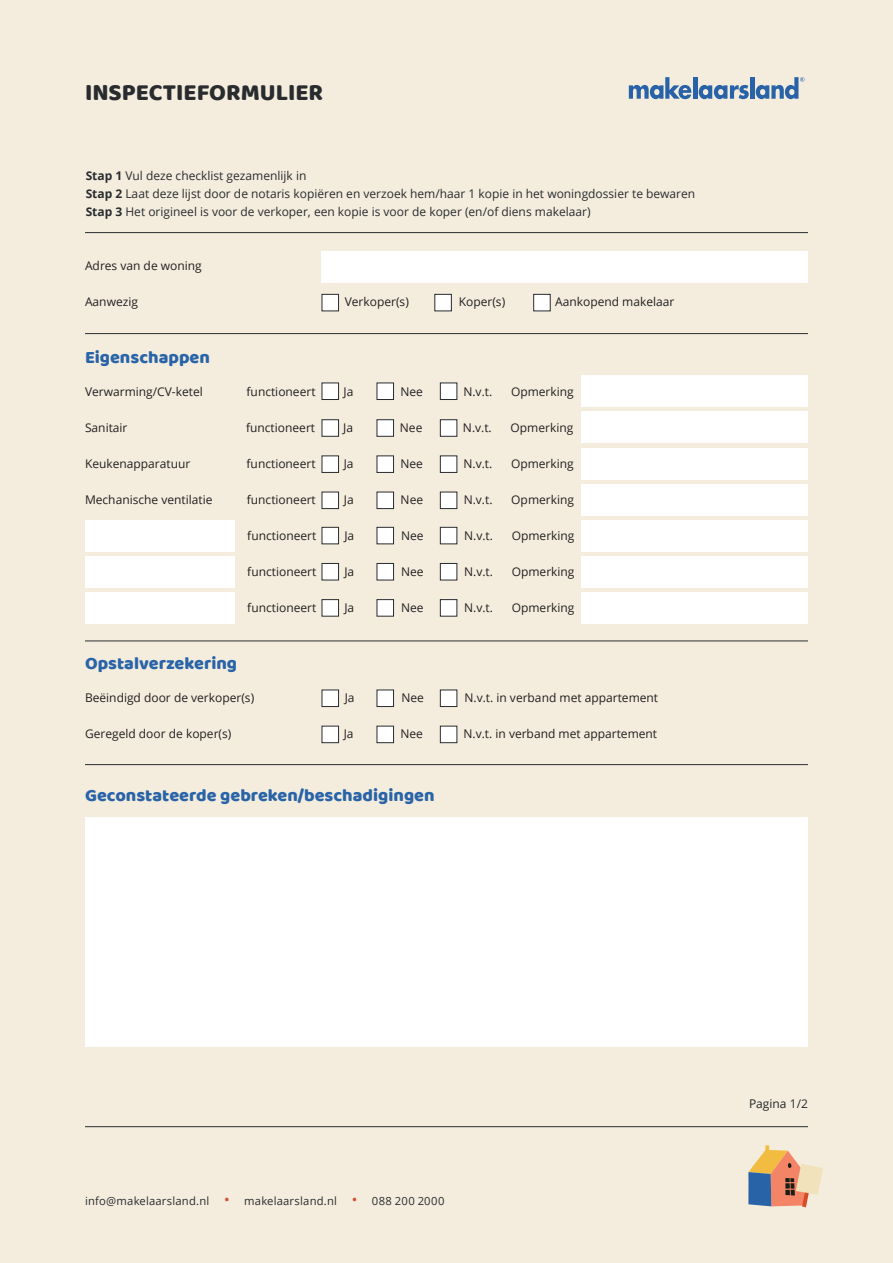
<style>
.page{position:relative;width:893px;height:1263px;background:#f4edde}
.page>*{position:absolute;margin:0;border:0;box-sizing:border-box;transform-origin:0 0}
.t1{font:24px "Baloo";color:#292c2f}
.t2{font:18px "Baloo";color:#2964a8}
.t3{font:12px "Open Sans";color:#231f20}
.t4{font:12px/18px "Open Sans";color:#292c2f}
.t5{font:12px "Open Sans";color:#222727}
.t6{font:11.25px "Open Sans";letter-spacing:.015em;color:#292c2f}
.t7{font:11.25px "Open Sans";letter-spacing:.035em;color:#292c2f}
.s1{font-weight:700}
.s2{font-size:15px;color:#d64b27}
.s3{color:#292c2f}
</style>
<div class="page">
<svg style="left:748px;top:1145px;width:75px;height:62px"></svg>
<hr style="left:85px;top:1126px;width:723px;height:1px;background:#292d2f">
<svg style="left:629px;top:77px;width:62px;height:22px"></svg>
<hr style="left:693px;top:77px;width:4px;height:22px;background:#2863a7">
<svg style="left:699px;top:85px;width:50px;height:14px"></svg>
<hr style="left:750px;top:77px;width:4px;height:22px;background:#2863a7">
<svg style="left:756px;top:77px;width:48px;height:22px"></svg>
<hr style="left:85px;top:232px;width:723px;height:1px;background:#292d2f">
<div style="left:322px;top:251px;width:486px;height:32px;background:#fff"></div>
<div style="left:581px;top:375px;width:227px;height:31px;background:#fff"></div>
<div style="left:581px;top:411px;width:227px;height:32px;background:#fff"></div>
<div style="left:581px;top:520px;width:227px;height:32px;background:#fff"></div>
<div style="left:85px;top:520px;width:150px;height:32px;background:#fff"></div>
<div style="left:581px;top:448px;width:227px;height:31px;background:#fff"></div>
<div style="left:581px;top:556px;width:227px;height:32px;background:#fff"></div>
<div style="left:85px;top:556px;width:150px;height:32px;background:#fff"></div>
<div style="left:581px;top:484px;width:227px;height:32px;background:#fff"></div>
<div style="left:581px;top:592px;width:227px;height:32px;background:#fff"></div>
<div style="left:85px;top:592px;width:150px;height:32px;background:#fff"></div>
<div style="left:85px;top:817px;width:723px;height:230px;background:#fff"></div>
<hr style="left:85px;top:641px;width:723px;height:1px;background:#292d2f">
<hr style="left:85px;top:764px;width:723px;height:1px;background:#292d2f">
<hr style="left:85px;top:333px;width:723px;height:1px;background:#292d2f">
<div style="left:322px;top:294px;width:17px;height:17px;background:#fff;border:1px solid #292c2f"></div>
<div style="left:322px;top:383px;width:17px;height:17px;background:#fff;border:1px solid #292c2f"></div>
<div style="left:322px;top:419px;width:17px;height:17px;background:#fff;border:1px solid #292c2f"></div>
<div style="left:322px;top:527px;width:17px;height:17px;background:#fff;border:1px solid #292c2f"></div>
<div style="left:322px;top:456px;width:17px;height:17px;background:#fff;border:1px solid #292c2f"></div>
<div style="left:322px;top:563px;width:17px;height:17px;background:#fff;border:1px solid #292c2f"></div>
<div style="left:322px;top:690px;width:17px;height:17px;background:#fff;border:1px solid #292c2f"></div>
<div style="left:322px;top:492px;width:17px;height:17px;background:#fff;border:1px solid #292c2f"></div>
<div style="left:322px;top:599px;width:17px;height:17px;background:#fff;border:1px solid #292c2f"></div>
<div style="left:322px;top:726px;width:17px;height:17px;background:#fff;border:1px solid #292c2f"></div>
<div style="left:377px;top:383px;width:17px;height:17px;background:#fff;border:1px solid #292c2f"></div>
<div style="left:377px;top:419px;width:17px;height:17px;background:#fff;border:1px solid #292c2f"></div>
<div style="left:377px;top:527px;width:17px;height:17px;background:#fff;border:1px solid #292c2f"></div>
<div style="left:377px;top:456px;width:17px;height:17px;background:#fff;border:1px solid #292c2f"></div>
<div style="left:377px;top:563px;width:17px;height:17px;background:#fff;border:1px solid #292c2f"></div>
<div style="left:377px;top:690px;width:17px;height:17px;background:#fff;border:1px solid #292c2f"></div>
<div style="left:377px;top:492px;width:17px;height:17px;background:#fff;border:1px solid #292c2f"></div>
<div style="left:377px;top:599px;width:17px;height:17px;background:#fff;border:1px solid #292c2f"></div>
<div style="left:377px;top:726px;width:17px;height:17px;background:#fff;border:1px solid #292c2f"></div>
<div style="left:440px;top:383px;width:17px;height:17px;background:#fff;border:1px solid #292c2f"></div>
<div style="left:440px;top:419px;width:17px;height:17px;background:#fff;border:1px solid #292c2f"></div>
<div style="left:440px;top:527px;width:17px;height:17px;background:#fff;border:1px solid #292c2f"></div>
<div style="left:440px;top:456px;width:17px;height:17px;background:#fff;border:1px solid #292c2f"></div>
<div style="left:440px;top:563px;width:17px;height:17px;background:#fff;border:1px solid #292c2f"></div>
<div style="left:440px;top:690px;width:17px;height:17px;background:#fff;border:1px solid #292c2f"></div>
<div style="left:440px;top:492px;width:17px;height:17px;background:#fff;border:1px solid #292c2f"></div>
<div style="left:440px;top:599px;width:17px;height:17px;background:#fff;border:1px solid #292c2f"></div>
<div style="left:440px;top:726px;width:17px;height:17px;background:#fff;border:1px solid #292c2f"></div>
<div style="left:435px;top:294px;width:17px;height:17px;background:#fff;border:1px solid #292c2f"></div>
<div style="left:533px;top:294px;width:17px;height:17px;background:#fff;border:1px solid #292c2f"></div>
<h1 class="t1" style="left:85px;top:77px;width:240px">INSPECTIEFORMULIER</h1>
<p class="t4" style="left:86px;top:166px;width:611px"><span class="s1">Stap 1</span> Vul deze checklist gezamenlijk in<br><span class="s1">Stap 2</span> Laat deze lijst door de notaris kopiëren en verzoek hem/haar 1 kopie in het woningdossier te bewaren<br><span class="s1">Stap 3</span> Het origineel is voor de verkoper, een kopie is voor de koper (en/of diens makelaar)</p>
<p class="t3" style="left:85px;top:257px;width:118px">Adres van de woning</p>
<p class="t3" style="left:85px;top:293px;width:54px">Aanwezig</p>
<p class="t3" style="left:345px;top:293px;width:66px">Verkoper(s)</p>
<p class="t3" style="left:459px;top:293px;width:48px">Koper(s)</p>
<p class="t3" style="left:555px;top:293px;width:121px">Aankopend makelaar</p>
<h2 class="t2" style="left:85px;top:346px;width:126px">Eigenschappen</h2>
<p class="t3" style="left:85px;top:383px;width:119px">Verwarming/CV-ketel</p>
<p class="t3" style="left:247px;top:383px;width:70px">functioneert</p>
<p class="t3" style="left:344px;top:383px;width:11px">Ja</p>
<p class="t3" style="left:400px;top:383px;width:24px">Nee</p>
<p class="t3" style="left:463px;top:383px;width:30px">N.v.t.</p>
<p class="t3" style="left:511px;top:383px;width:64px">Opmerking</p>
<p class="t3" style="left:85px;top:419px;width:44px">Sanitair</p>
<p class="t3" style="left:246px;top:419px;width:71px">functioneert</p>
<p class="t3" style="left:343px;top:419px;width:11px">Ja</p>
<p class="t3" style="left:400px;top:419px;width:24px">Nee</p>
<p class="t3" style="left:463px;top:419px;width:30px">N.v.t.</p>
<p class="t3" style="left:511px;top:419px;width:64px">Opmerking</p>
<p class="t3" style="left:85px;top:455px;width:107px">Keukenapparatuur</p>
<p class="t3" style="left:247px;top:455px;width:71px">functioneert</p>
<p class="t3" style="left:344px;top:455px;width:11px">Ja</p>
<p class="t3" style="left:400px;top:455px;width:24px">Nee</p>
<p class="t3" style="left:463px;top:455px;width:30px">N.v.t.</p>
<p class="t3" style="left:511px;top:455px;width:64px">Opmerking</p>
<p class="t3" style="left:85px;top:491px;width:129px">Mechanische ventilatie</p>
<p class="t3" style="left:247px;top:491px;width:71px">functioneert</p>
<p class="t3" style="left:344px;top:491px;width:11px">Ja</p>
<p class="t3" style="left:401px;top:491px;width:24px">Nee</p>
<p class="t3" style="left:464px;top:491px;width:30px">N.v.t.</p>
<p class="t3" style="left:511px;top:491px;width:64px">Opmerking</p>
<p class="t3" style="left:247px;top:527px;width:71px">functioneert</p>
<p class="t3" style="left:344px;top:527px;width:11px">Ja</p>
<p class="t3" style="left:401px;top:527px;width:24px">Nee</p>
<p class="t3" style="left:464px;top:527px;width:30px">N.v.t.</p>
<p class="t3" style="left:512px;top:527px;width:64px">Opmerking</p>
<p class="t3" style="left:247px;top:563px;width:71px">functioneert</p>
<p class="t3" style="left:344px;top:563px;width:11px">Ja</p>
<p class="t3" style="left:401px;top:563px;width:24px">Nee</p>
<p class="t3" style="left:464px;top:563px;width:30px">N.v.t.</p>
<p class="t3" style="left:512px;top:563px;width:64px">Opmerking</p>
<p class="t3" style="left:247px;top:599px;width:71px">functioneert</p>
<p class="t3" style="left:344px;top:599px;width:11px">Ja</p>
<p class="t3" style="left:401px;top:599px;width:24px">Nee</p>
<p class="t3" style="left:464px;top:599px;width:30px">N.v.t.</p>
<p class="t3" style="left:512px;top:599px;width:64px">Opmerking</p>
<h2 class="t2" style="left:85px;top:652px;width:154px">Opstalverzekering</h2>
<p class="t3" style="left:85px;top:689px;width:171px">Beëindigd door de verkoper(s)</p>
<p class="t3" style="left:345px;top:689px;width:11px">Ja</p>
<p class="t3" style="left:401px;top:689px;width:24px">Nee</p>
<p class="t3" style="left:464px;top:689px;width:195px">N.v.t. in verband met appartement</p>
<p class="t3" style="left:85px;top:725px;width:148px">Geregeld door de koper(s)</p>
<p class="t3" style="left:344px;top:725px;width:11px">Ja</p>
<p class="t3" style="left:400px;top:725px;width:24px">Nee</p>
<p class="t3" style="left:463px;top:725px;width:195px">N.v.t. in verband met appartement</p>
<h2 class="t2" style="left:85px;top:784px;width:351px">Geconstateerde gebreken/beschadigingen</h2>
<p class="t6" style="left:85px;top:1193px;width:146px">info@makelaarsland.nl <span class="s2">•</span></p>
<p class="t6" style="left:244px;top:1193px;width:115px">makelaarsland.nl <span class="s2">•</span></p>
<p class="t7" style="left:372px;top:1193px;width:74px">088 200 2000</p>
<p class="t5" style="left:749px;top:1096px;width:60px">Pagina <span class="s3">1/2</span></p>
</div>
